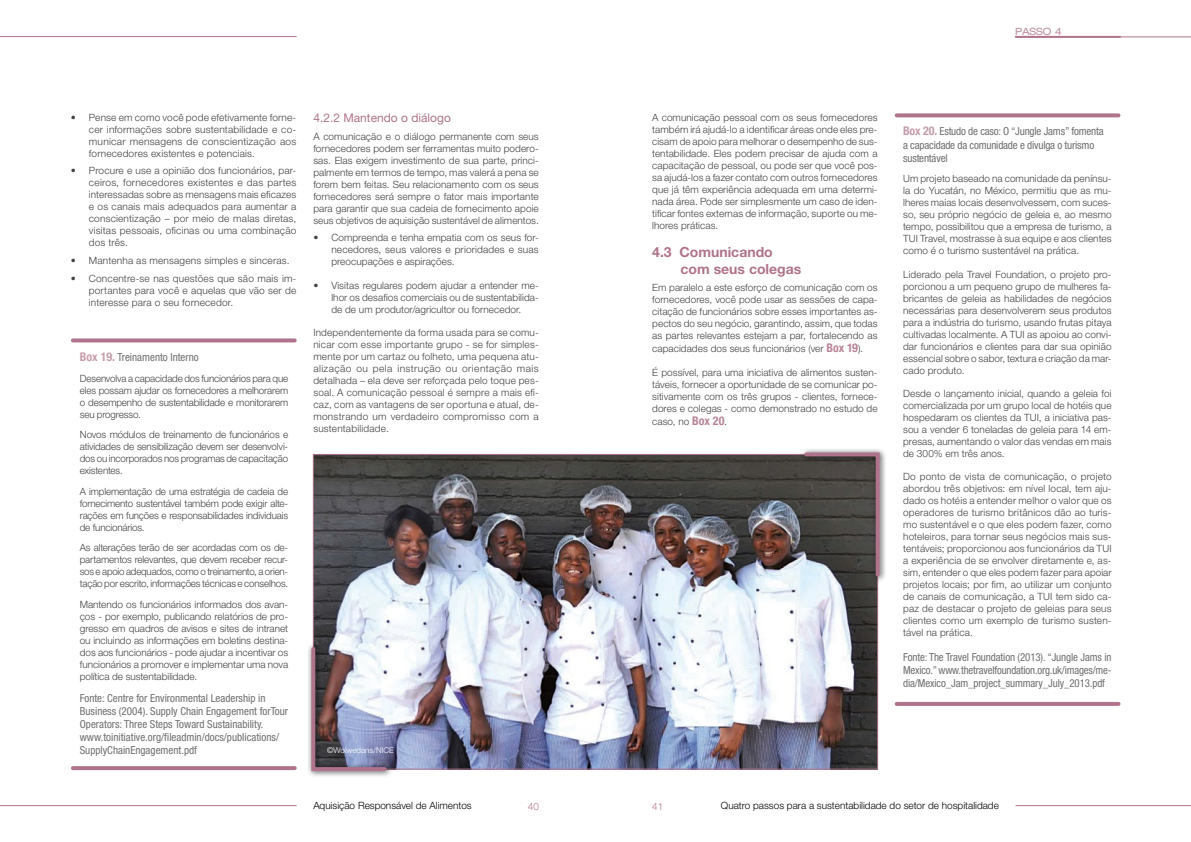
<style>
.page{position:relative;width:1191px;height:842px;background:#fff}
.page>*{position:absolute;margin:0;border:0;box-sizing:border-box;transform-origin:0 0}
.t1{font:700 14px/16.8px "Helvetica Neue LT Pro";color:#af748b}
.t2{font:12px "Helvetica Neue LT Pro";color:#af748b}
.t3{font:condensed 11px/13.2px "Helvetica Neue LT Pro";color:#706f6f}
.t4{font:300 10px/12px "Helvetica Neue LT Pro";letter-spacing:.005em;color:#424241;text-align:justify}
.t5{font:300 10px "Helvetica Neue LT Pro";color:#000}
.t6{font:expanded 10px "Helvetica Neue LT Pro";color:#be8ea1}
.t7{font:300 10px "Helvetica Neue LT Pro";color:#af748b}
.t8{font:300 8px "Helvetica Neue LT Pro";color:#fff}
.s1{font-weight:700;font-size:12px;color:#c69cac}
.s2{font-weight:700;font-stretch:condensed;font-size:12px;color:#b88498}
</style>
<div class="page">
<hr style="left:1016px;top:805px;width:175px;height:1px;background:#af748b">
<hr style="left:1016px;top:37px;width:175px;height:1px;background:#af748b">
<hr style="left:0;top:805px;width:296px;height:1px;background:#af748b">
<hr style="left:0;top:36px;width:296px;height:1px;background:#af748b">
<hr style="left:1015px;top:36px;width:105px;height:2px;background:#af748b">
<svg style="left:73px;top:338px;width:222px;height:4px"></svg>
<svg style="left:73px;top:766px;width:222px;height:4px"></svg>
<img style="left:315px;top:456px;width:561px;height:312px">
<svg style="left:896px;top:113px;width:222px;height:4px"></svg>
<hr style="left:896px;top:702px;width:222px;height:4px;background:#af748b">
<div style="left:799px;top:447px;width:87px;height:136px;background:#000;opacity:.75"></div>
<svg style="left:802px;top:450px;width:79px;height:128px;background:#575251"></svg>
<div style="left:306px;top:642px;width:87px;height:136px;background:#000;opacity:.75"></div>
<svg style="left:309px;top:645px;width:80px;height:128px"></svg>
<p class="t6" style="left:1015px;top:26px;width:48px">PASSO 4</p>
<p class="t4" style="left:89px;top:111px;width:209px;text-indent:-18px">• Pense em como você pode efetivamente forne&shy;cer informações sobre sustentabilidade e co&shy;municar mensagens de conscientização aos fornecedores existentes e potenciais.</p>
<p class="t4" style="left:89px;top:164px;width:209px;text-indent:-18px">• Procure e use a opinião dos funcionários, par&shy;ceiros, fornecedores existentes e das partes interessadas sobre as mensagens mais eficazes e os canais mais adequados para aumentar a conscientização – por meio de malas diretas, visitas pessoais, oficinas ou uma combinação dos três.</p>
<p class="t4" style="left:71px;top:254px;width:220px">• Mantenha as mensagens simples e sinceras.</p>
<p class="t4" style="left:89px;top:272px;width:209px;text-indent:-18px">• Concentre-se nas questões que são mais im&shy;portantes para você e aquelas que vão ser de interesse para o seu fornecedor.</p>
<p class="t3" style="left:80px;top:351px;width:120px"><span class="s1">Box 19.</span> Treinamento Interno</p>
<p class="t4" style="left:80px;top:372px;width:210px">Desenvolva a capacidade dos funcionários para que eles possam ajudar os fornecedores a melhorarem o desempenho de sustentabilidade e monitorarem seu progresso.</p>
<p class="t4" style="left:80px;top:429px;width:210px">Novos módulos de treinamento de funcionários e atividades de sensibilização devem ser desenvolvi&shy;dos ou incorporados nos programas de capacitação existentes.</p>
<p class="t4" style="left:80px;top:485px;width:210px">A implementação de uma estratégia de cadeia de fornecimento sustentável também pode exigir alte&shy;rações em funções e responsabilidades individuais de funcionários.</p>
<p class="t4" style="left:80px;top:542px;width:210px">As alterações terão de ser acordadas com os de&shy;partamentos relevantes, que devem receber recur&shy;sos e apoio adequados, como o treinamento, a orien&shy;tação por escrito, informações técnicas e conselhos.</p>
<p class="t4" style="left:80px;top:598px;width:210px">Mantendo os funcionários informados dos avan&shy;ços - por exemplo, publicando relatórios de pro&shy;gresso em quadros de avisos e sites de intranet ou incluindo as informações em boletins destina&shy;dos aos funcionários - pode ajudar a incentivar os funcionários a promover e implementar uma nova política de sustentabilidade.</p>
<p class="t3" style="left:80px;top:691px;width:210px">Fonte: Centre for Environmental Leadership in Business (2004). Supply Chain Engagement forTour Operators: Three Steps Toward Sustainability. www.toinitiative.org/fileadmin/docs/publications/ SupplyChainEngagement.pdf</p>
<p class="t2" style="left:313px;top:111px;width:139px">4.2.2 Mantendo o diálogo</p>
<p class="t4" style="left:313px;top:130px;width:227px">A comunicação e o diálogo permanente com seus fornecedores podem ser ferramentas muito podero&shy;sas. Elas exigem investimento de sua parte, princi&shy;palmente em termos de tempo, mas valerá a pena se forem bem feitas. Seu relacionamento com os seus fornecedores será sempre o fator mais importante para garantir que sua cadeia de fornecimento apoie seus objetivos de aquisição sustentável de alimentos.</p>
<p class="t4" style="left:331px;top:232px;width:209px;text-indent:-18px">• Compreenda e tenha empatia com os seus for&shy;necedores, seus valores e prioridades e suas preocupações e aspirações.</p>
<p class="t4" style="left:331px;top:279px;width:209px;text-indent:-18px">• Visitas regulares podem ajudar a entender me&shy;lhor os desafios comerciais ou de sustentabilida&shy;de de um produtor/agricultor ou fornecedor.</p>
<p class="t4" style="left:313px;top:326px;width:227px">Independentemente da forma usada para se comu&shy;nicar com esse importante grupo - se for simples&shy;mente por um cartaz ou folheto, uma pequena atu&shy;alização ou pela instrução ou orientação mais detalhada – ela deve ser reforçada pelo toque pes&shy;soal. A comunicação pessoal é sempre a mais efi&shy;caz, com as vantagens de ser oportuna e atual, de&shy;monstrando um verdadeiro compromisso com a sustentabilidade.</p>
<p class="t8" style="left:327px;top:746px;width:68px">©Wolwedans/NICE</p>
<p class="t4" style="left:652px;top:111px;width:227px">A comunicação pessoal com os seus fornecedores também irá ajudá-lo a identificar áreas onde eles pre&shy;cisam de apoio para melhorar o desempenho de sus&shy;tentabilidade. Eles podem precisar de ajuda com a capacitação de pessoal, ou pode ser que você pos&shy;sa ajudá-los a fazer contato com outros fornecedores que já têm experiência adequada em uma determi&shy;nada área. Pode ser simplesmente um caso de iden&shy;tificar fontes externas de informação, suporte ou me&shy;lhores práticas.</p>
<h1 class="t1" style="left:680px;top:243px;width:122px;text-indent:-28px">4.3 Comunicando com seus colegas</h1>
<p class="t4" style="left:652px;top:281px;width:227px">Em paralelo a este esforço de comunicação com os fornecedores, você pode usar as sessões de capa&shy;citação de funcionários sobre esses importantes as&shy;pectos do seu negócio, garantindo, assim, que todas as partes relevantes estejam a par, fortalecendo as</p>
<p class="t4" style="left:652px;top:343px;width:212px">capacidades dos seus funcionários (ver <span class="s2">Box 19</span>).</p>
<p class="t4" style="left:652px;top:366px;width:227px">É possível, para uma iniciativa de alimentos susten&shy;táveis, fornecer a oportunidade de se comunicar po&shy;sitivamente com os três grupos - clientes, fornece&shy;dores e colegas - como demonstrado no estudo de</p>
<p class="t4" style="left:652px;top:415px;width:76px">caso, no <span class="s2">Box 20</span>.</p>
<p class="t3" style="left:903px;top:125px;width:202px"><span class="s1">Box 20.</span> Estudo de caso: O “Jungle Jams” fomenta a capacidade da comunidade e divulga o turismo sustentável</p>
<p class="t4" style="left:903px;top:173px;width:210px">Um projeto baseado na comunidade da penínsu&shy;la do Yucatán, no México, permitiu que as mu&shy;lheres maias locais desenvolvessem, com suces&shy;so, seu próprio negócio de geleia e, ao mesmo tempo, possibilitou que a empresa de turismo, a TUI Travel, mostrasse à sua equipe e aos clientes como é o turismo sustentável na prática.</p>
<p class="t4" style="left:903px;top:268px;width:210px">Liderado pela Travel Foundation, o projeto pro&shy;porcionou a um pequeno grupo de mulheres fa&shy;bricantes de geleia as habilidades de negócios necessárias para desenvolverem seus produtos para a indústria do turismo, usando frutas pitaya cultivadas localmente. A TUI as apoiou ao convi&shy;dar funcionários e clientes para dar sua opinião essencial sobre o sabor, textura e criação da mar&shy;cado produto.</p>
<p class="t4" style="left:903px;top:387px;width:210px">Desde o lançamento inicial, quando a geleia foi comercializada por um grupo local de hotéis que hospedaram os clientes da TUI, a iniciativa pas&shy;sou a vender 6 toneladas de geleia para 14 em&shy;presas, aumentando o valor das vendas em mais de 300% em três anos.</p>
<p class="t4" style="left:903px;top:471px;width:210px">Do ponto de vista de comunicação, o projeto abordou três objetivos: em nível local, tem aju&shy;dado os hotéis a entender melhor o valor que os operadores de turismo britânicos dão ao turis&shy;mo sustentável e o que eles podem fazer, como hoteleiros, para tornar seus negócios mais sus&shy;tentáveis; proporcionou aos funcionários da TUI a experiência de se envolver diretamente e, as&shy;sim, entender o que eles podem fazer para apoiar projetos locais; por fim, ao utilizar um conjunto de canais de comunicação, a TUI tem sido ca&shy;paz de destacar o projeto de geleias para seus clientes como um exemplo de turismo susten&shy;tável na prática.</p>
<p class="t3" style="left:903px;top:650px;width:210px;text-align:justify">Fonte: The Travel Foundation (2013). “Jungle Jams in Mexico.” www.thetravelfoundation.org.uk/images/me&shy;dia/Mexico_Jam_project_summary_July_2013.pdf</p>
<p class="t5" style="left:313px;top:799px;width:160px">Aquisição Responsável de Alimentos</p>
<p class="t7" style="left:528px;top:800px;width:13px">40</p>
<p class="t7" style="left:652px;top:800px;width:13px">41</p>
<p class="t5" style="left:721px;top:799px;width:279px">Quatro passos para a sustentabilidade do setor de hospitalidade</p>
</div>
